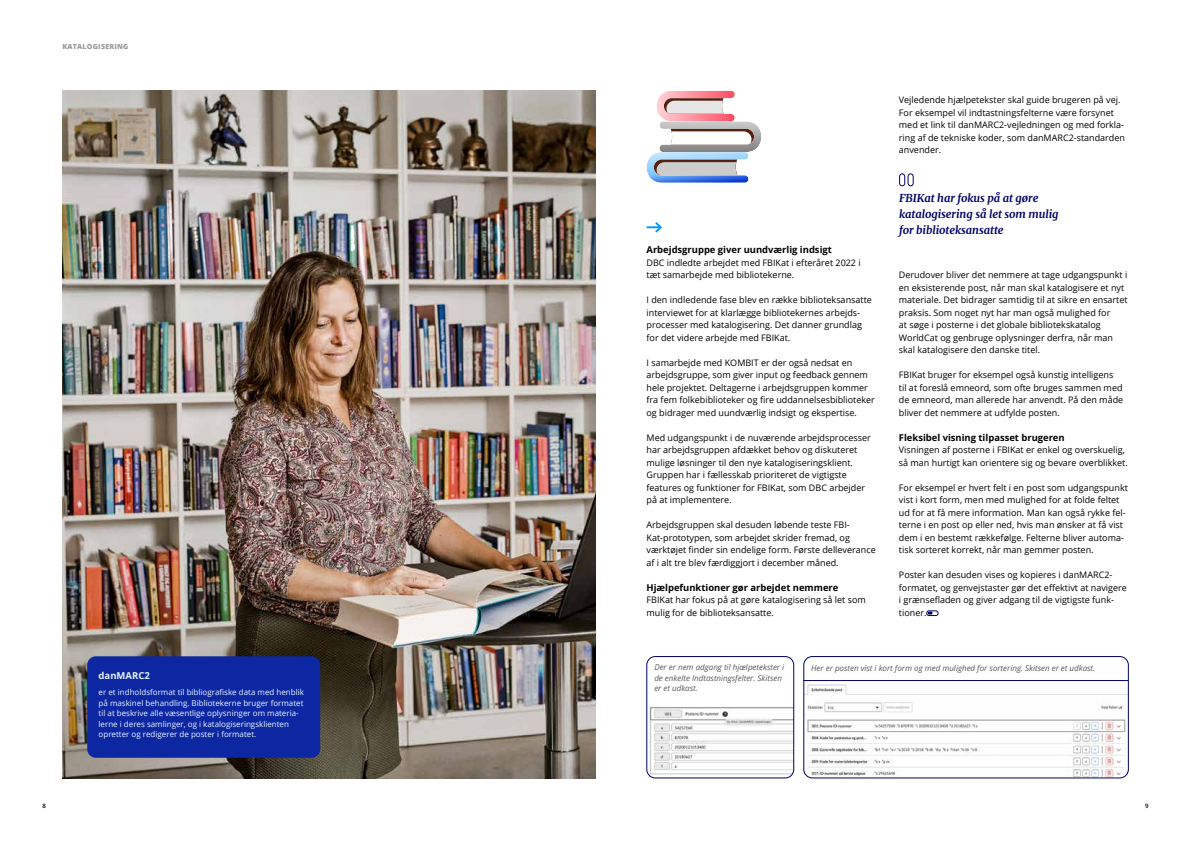
<style>
.page{position:relative;width:1191px;height:842px;background:#fff}
.page>*{position:absolute;margin:0;border:0;box-sizing:border-box;transform-origin:0 0}
.t1{font:italic 700 11px/16px "Merriweather";letter-spacing:-.005em;color:#010066}
.t2{font:700 9.5px "Open Sans";color:#e6f4ff}
.t3{font:700 9.4px "Open Sans";color:#000}
.t4{font:9px/12.5px "Open Sans";color:#000}
.t5{font:8px/10.5px "Open Sans";color:#e6f4ff}
.t6{font:italic 8px/10.5px "Open Sans";color:#58595b}
.t7{font:800 7px "Open Sans";letter-spacing:.04em;color:#999}
.t8{font:600 6px "Open Sans";color:#000}
</style>
<div class="page">
<img style="left:62px;top:91px;width:533px;height:687px">
<img style="left:803px;top:684px;width:325px;height:94px">
<div style="left:803px;top:656px;width:325px;height:122px;border:1px solid #010066;border-radius:9px"></div>
<hr style="left:803px;top:680px;width:325px;height:1px;background:#010066">
<img style="left:649px;top:707px;width:144px;height:68px">
<div style="left:646px;top:656px;width:148px;height:122px;border:1px solid #010066;border-radius:9px"></div>
<svg style="left:646px;top:91px;width:116px;height:92px"></svg>
<svg style="left:646px;top:222px;width:16px;height:11px"></svg>
<div style="left:926px;top:611px;width:12px;height:5px;border:1px solid #010066;border-radius:2px"></div>
<svg style="left:928px;top:612px;width:4px;height:3px"></svg>
<svg style="left:899px;top:173px;width:15px;height:14px"></svg>
<div style="left:87px;top:656px;width:233px;height:102px;background:#0c27a1;border-radius:9px"></div>
<p class="t7" style="left:62px;top:43px;width:68px">KATALOGISERING</p>
<p class="t2" style="left:99px;top:671px;width:53px">danMARC2</p>
<p class="t5" style="left:99px;top:687px;width:207px">er et indholdsformat til bibliografiske data med henblik på maskinel behandling. Bibliotekerne bruger formatet til at beskrive alle væsentlige oplysninger om materia&shy;lerne i deres samlinger, og i katalogiseringsklienten opretter og redigerer de poster i formatet.</p>
<p class="t4" style="left:899px;top:94px;width:228px">Vejledende hjælpetekster skal guide brugeren på vej.<br>For eksempel vil indtastningsfelterne være forsynet med et link til danMARC2-vejledningen og med forkla&shy;ring af de tekniske koder, som danMARC2-standarden anvender.</p>
<p class="t3" style="left:646px;top:245px;width:187px">Arbejdsgruppe giver uundværlig indsigt</p>
<p class="t4" style="left:646px;top:257px;width:216px">DBC indledte arbejdet med FBIKat i efteråret 2022 i tæt samarbejde med bibliotekerne.</p>
<p class="t4" style="left:646px;top:294px;width:227px">I den indledende fase blev en række biblioteksansatte interviewet for at klarlægge bibliotekernes arbejds&shy;processer med katalogisering. Det danner grundlag for det videre arbejde med FBIKat.</p>
<p class="t4" style="left:646px;top:357px;width:230px">I samarbejde med KOMBIT er der også nedsat en arbejdsgruppe, som giver input og feedback gennem hele projektet. Deltagerne i arbejdsgruppen kommer fra fem folkebiblioteker og fire uddannelsesbiblioteker og bidrager med uundværlig indsigt og ekspertise.</p>
<p class="t4" style="left:646px;top:432px;width:226px">Med udgangspunkt i de nuværende arbejdsprocesser har arbejdsgruppen afdækket behov og diskuteret mulige løsninger til den nye katalogiseringsklient.<br>Gruppen har i fællesskab prioriteret de vigtigste features og funktioner for FBIKat, som DBC arbejder på at implementere.</p>
<p class="t4" style="left:646px;top:519px;width:231px">Arbejdsgruppen skal desuden løbende teste FBI-Kat-prototypen, som arbejdet skrider fremad, og værktøjet finder sin endelige form. Første delleverance af i alt tre blev færdiggjort i december måned.</p>
<p class="t3" style="left:646px;top:583px;width:193px">Hjælpefunktioner gør arbejdet nemmere</p>
<p class="t4" style="left:646px;top:594px;width:221px">FBIKat har fokus på at gøre katalogisering så let som mulig for de biblioteksansatte.</p>
<p class="t1" style="left:899px;top:191px;width:161px">FBIKat har fokus på at gøre katalogisering så let som mulig for biblioteksansatte</p>
<p class="t4" style="left:899px;top:269px;width:230px">Derudover bliver det nemmere at tage udgangspunkt i en eksisterende post, når man skal katalogisere et nyt materiale. Det bidrager samtidig til at sikre en ensartet praksis. Som noget nyt har man også mulighed for<br>at søge i posterne i det globale bibliotekskatalog WorldCat og genbruge oplysninger derfra, når man skal katalogisere den danske titel.</p>
<p class="t4" style="left:899px;top:369px;width:226px">FBIKat bruger for eksempel også kunstig intelligens til at foreslå emneord, som ofte bruges sammen med de emneord, man allerede har anvendt. På den måde bliver det nemmere at udfylde posten.</p>
<p class="t3" style="left:899px;top:433px;width:167px">Fleksibel visning tilpasset brugeren</p>
<p class="t4" style="left:899px;top:444px;width:230px">Visningen af posterne i FBIKat er enkel og overskuelig, så man hurtigt kan orientere sig og bevare overblikket.</p>
<p class="t4" style="left:899px;top:482px;width:230px">For eksempel er hvert felt i en post som udgangspunkt vist i kort form, men med mulighed for at folde feltet ud for at få mere information. Man kan også rykke fel&shy;terne i en post op eller ned, hvis man ønsker at få vist dem i en bestemt rækkefølge. Felterne bliver automa&shy;tisk sorteret korrekt, når man gemmer posten.</p>
<p class="t4" style="left:899px;top:569px;width:229px">Poster kan desuden vises og kopieres i danMARC2- formatet, og genvejstaster gør det effektivt at navigere i grænsefladen og giver adgang til de vigtigste funk&shy;tioner.</p>
<p class="t6" style="left:654px;top:663px;width:131px">Der er nem adgang til hjælpetekster i</p>
<p class="t6" style="left:811px;top:664px;width:285px">Her er posten vist i kort form og med mulighed for sortering. Skitsen er et udkast.</p>
<p class="t6" style="left:654px;top:673px;width:129px">de enkelte Indtastningsfelter. Skitsen er et udkast.</p>
<p class="t8" style="left:43px;top:802px;width:5px">8</p>
<p class="t8" style="left:1145px;top:802px;width:5px">9</p>
</div>
